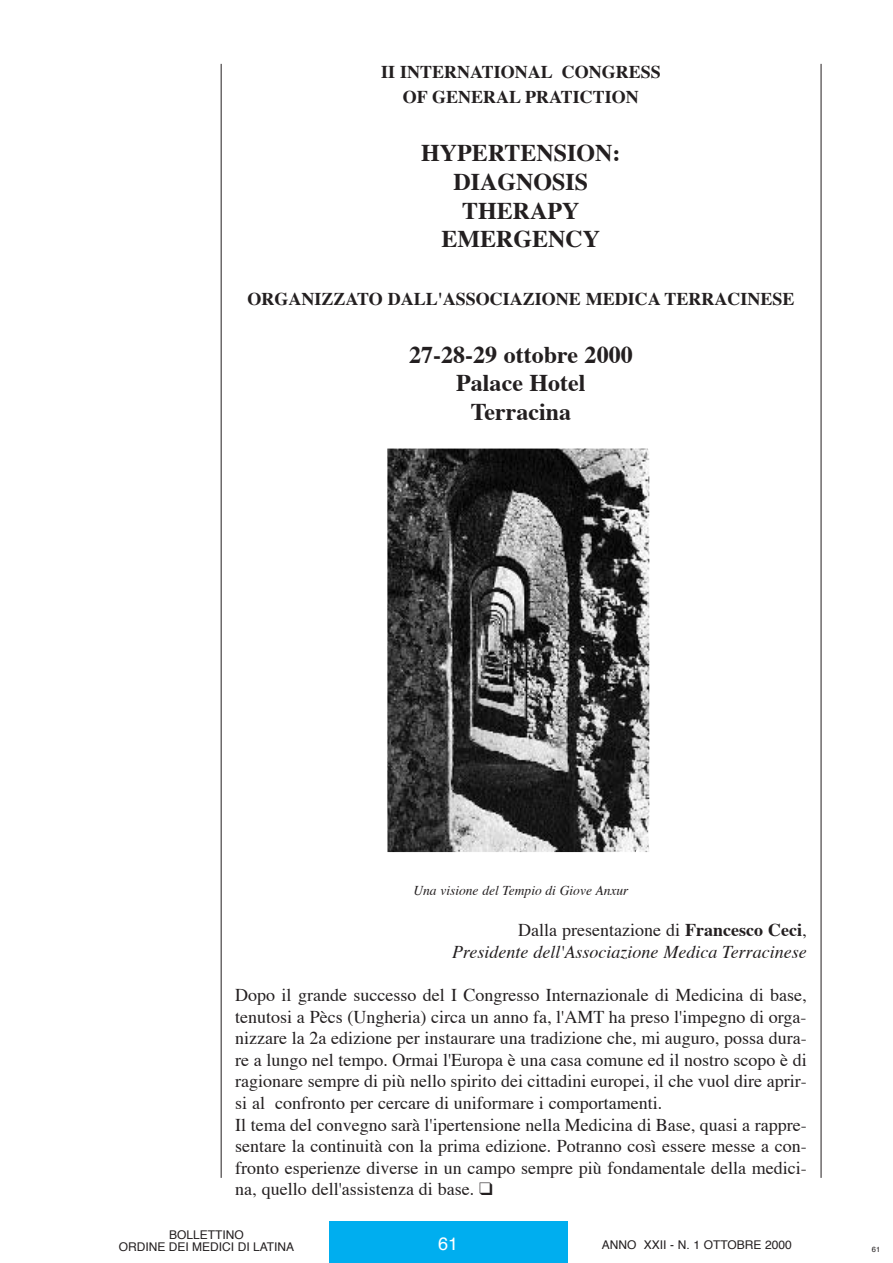
<style>
.page{position:relative;width:893px;height:1263px;background:#fff}
.page>*{position:absolute;margin:0;border:0;box-sizing:border-box;transform-origin:0 0}
.t1{font:700 24px/28.8px "Times";color:#231f20;text-align:center}
.t2{font:18px/21.6px "Times";color:#231f20}
.t3{font:700 18px/25.7px "Times";color:#231f20;text-align:center}
.t4{font:italic 18px/21.6px "Times";color:#231f20;text-align:right}
.t5{font:18px "Helvetica";color:#fff}
.t6{font:italic 13.5px "Times";color:#231f20}
.t7{font:12px/12px "Helvetica";color:#231f20;text-align:center}
.t8{font:7.5px "Helvetica";color:#231f20}
.s1{font-style:normal}
.s2{font-weight:700;font-style:normal}
</style>
<div class="page">
<hr style="left:221px;top:64px;width:1px;height:1114px;background:#231f20">
<hr style="left:820px;top:64px;width:1px;height:1114px;background:#231f20">
<div style="left:330px;top:1222px;width:238px;height:41px;background:#00aeef"></div>
<img style="left:387px;top:449px;width:262px;height:403px">
<p class="t3" style="left:381px;top:60px;width:281px">II INTERNATIONAL CONGRESS<br>OF GENERAL PRATICTION</p>
<h1 class="t1" style="left:421px;top:141px;width:201px">HYPERTENSION:<br>DIAGNOSIS<br>THERAPY<br>EMERGENCY</h1>
<p class="t3" style="left:247px;top:288px;width:548px">ORGANIZZATO DALL'ASSOCIAZIONE MEDICA TERRACINESE</p>
<h1 class="t1" style="left:409px;top:342px;width:225px">27-28-29 ottobre 2000<br>Palace Hotel<br>Terracina</h1>
<p class="t6" style="left:413px;top:885px;width:217px">Una visione del Tempio di Giove Anxur</p>
<p class="t4" style="left:452px;top:921px;width:356px"><span class="s1">Dalla presentazione di</span> <span class="s2">Francesco Ceci</span><span class="s1">,<br></span>Presidente dell'Associazione Medica Terracinese</p>
<p class="t2" style="left:235px;top:986px;width:573px">Dopo il grande successo del I Congresso Internazionale di Medicina di base, tenutosi a Pècs (Ungheria) circa un anno fa, l'AMT ha preso l'impegno di orga&shy;nizzare la 2a edizione per instaurare una tradizione che, mi auguro, possa dura&shy;re a lungo nel tempo. Ormai l'Europa è una casa comune ed il nostro scopo è di ragionare sempre di più nello spirito dei cittadini europei, il che vuol dire aprir&shy;si al confronto per cercare di uniformare i comportamenti.<br>Il tema del convegno sarà l'ipertensione nella Medicina di Base, quasi a rappre&shy;sentare la continuità con la prima edizione. Potranno così essere messe a con&shy;fronto esperienze diverse in un campo sempre più fondamentale della medici&shy;na, quello dell'assistenza di base. ❑</p>
<p class="t5" style="left:438px;top:1237px;width:22px">61</p>
<p class="t7" style="left:119px;top:1230px;width:177px">BOLLETTINO<br>ORDINE DEI MEDICI DI LATINA</p>
<p class="t7" style="left:601px;top:1240px;width:192px">ANNO XXII - N. 1 OTTOBRE 2000</p>
<p class="t8" style="left:871px;top:1246px;width:10px">61</p>
</div>
